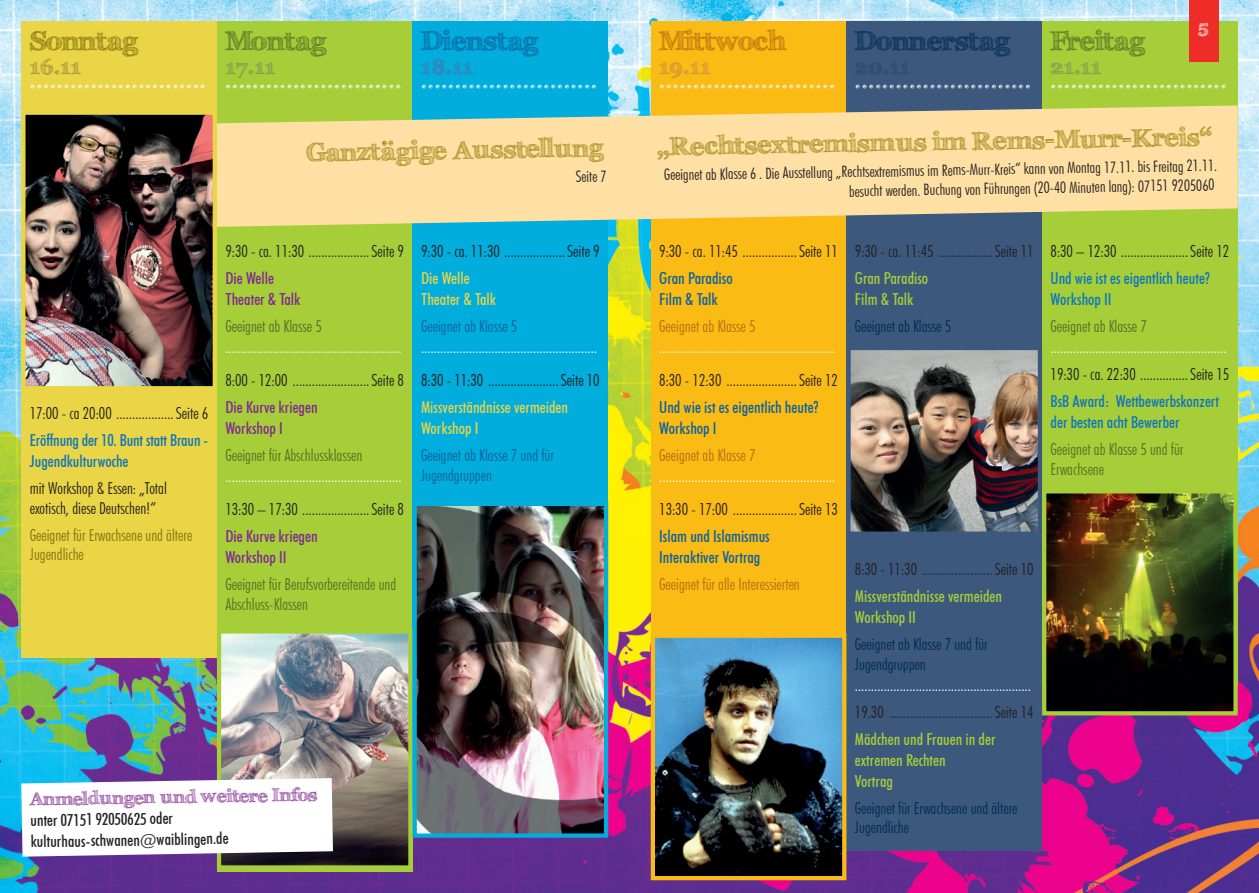
<style>
.page{position:relative;width:1259px;height:893px;background:#fff}
.page>*{position:absolute;margin:0;border:0;box-sizing:border-box;transform-origin:0 0}
.t1{font:700 27px "FFF Tusj";color:#547025}
.t2{font:700 27px "FFF Tusj";color:#022b52}
.t3{font:700 27px "FFF Tusj";color:#0c619d}
.t4{font:700 27px "FFF Tusj";color:#b76d11}
.t5{font:700 27px "FFF Tusj";color:#85720f}
.t6{font:700 25.5px "FFF Tusj";color:#a28919}
.t7{font:700 21px "FFF Tusj";color:#7f8f55}
.t8{font:700 21px "FFF Tusj";color:#9c893b}
.t9{font:700 21px "FFF Tusj";color:#4776ad}
.t10{font:700 21px "FFF Tusj";color:#c98b45}
.t11{font:700 18px "FFF Tusj";color:#fff}
.t12{font:700 18px "FFF Tusj";color:#802990}
.t13{font:300 condensed 16.5px/27px "Futura BT";color:#231f20}
.t14{font:300 condensed 16.5px "Futura BT";color:#fff}
.t15{font:300 condensed 16.5px/27px "Futura BT";color:#547025}
.t16{font:300 condensed 16.5px/27px "Futura BT";color:#022b52}
.t17{font:500 condensed 16.5px/21px "Futura BT";color:#0c619d}
.t18{font:500 condensed 16.5px/21px "Futura BT";color:#a6ce39}
.t19{font:500 condensed 16.5px/21px "Futura BT";color:#1074bc}
.t20{font:300 condensed 16.5px/27px "Futura BT";color:#0c619d}
.t21{font:300 condensed 16.5px "Futura BT";color:#b76d11}
.t22{font:500 condensed 16.5px "Futura BT";color:#231f20}
.t23{font:500 condensed 16.5px "Futura BT";color:#802990}
.t24{font:500 condensed 16.5px "Futura BT";color:#e9d546}
.t25{font:300 condensed 16.5px/19.5px "Futura BT";color:#85720f}
.t26{font:300 condensed 15.75px "Futura BT";color:#231f20}
.s1{font-weight:500;color:#1074bc}
.s2{font-weight:500;color:#802990}
.s3{font-weight:500;color:#e9d546}
.s4{font-weight:500;color:#a6ce39}
</style>
<div class="page">
<img style="left:0;top:0;width:1259px;height:893px">
<div style="left:21px;top:21px;width:196px;height:637px;background:#e9d546"></div>
<div style="left:217px;top:21px;width:195px;height:851px;background:#a6ce39"></div>
<div style="left:412px;top:21px;width:196px;height:784px;background:#01addd"></div>
<img style="left:222px;top:634px;width:185px;height:231px">
<div style="left:217px;top:629px;width:195px;height:241px;border:4px solid #a6ce39"></div>
<img style="left:417px;top:507px;width:186px;height:326px">
<div style="left:412px;top:502px;width:196px;height:336px;border:4px solid #01addd"></div>
<div style="left:651px;top:21px;width:195px;height:694px;background:#fabb14"></div>
<div style="left:846px;top:21px;width:196px;height:829px;background:#3d587d"></div>
<div style="left:1042px;top:21px;width:195px;height:664px;background:#a6ce39"></div>
<svg style="left:217px;top:105px;width:1020px;height:122px;background:#ead89a"></svg>
<img style="left:26px;top:116px;width:186px;height:269px">
<div style="left:21px;top:111px;width:196px;height:279px;border:4px solid #e9d546"></div>
<img style="left:656px;top:639px;width:185px;height:236px">
<div style="left:651px;top:634px;width:195px;height:246px;border:4px solid #fabb14"></div>
<img style="left:851px;top:351px;width:186px;height:180px">
<div style="left:846px;top:346px;width:196px;height:190px;border:4px solid #3d587d"></div>
<img style="left:1047px;top:494px;width:185px;height:216px">
<div style="left:1042px;top:489px;width:195px;height:226px;border:4px solid #a6ce39"></div>
<svg style="left:21px;top:778px;width:312px;height:79px"></svg>
<div style="left:1188px;top:0;width:30px;height:62px;background:#ee2d28"></div>
<p class="t5" style="left:30px;top:25px;width:109px">Sonntag</p>
<p class="t8" style="left:30px;top:54px;width:53px">16.11</p>
<p class="t11" style="left:30px;top:71px;width:178px">..........................</p>
<p class="t1" style="left:225px;top:25px;width:102px">Montag</p>
<p class="t7" style="left:225px;top:54px;width:52px">17.11</p>
<p class="t11" style="left:225px;top:71px;width:178px">..........................</p>
<p class="t3" style="left:421px;top:25px;width:119px">Dienstag</p>
<p class="t9" style="left:421px;top:54px;width:53px">18.11</p>
<p class="t11" style="left:421px;top:71px;width:178px">..........................</p>
<p class="t4" style="left:659px;top:25px;width:128px">Mittwoch</p>
<p class="t10" style="left:659px;top:54px;width:53px">19.11</p>
<p class="t11" style="left:659px;top:71px;width:178px">..........................</p>
<p class="t2" style="left:855px;top:25px;width:156px">Donnerstag</p>
<p class="t11" style="left:855px;top:71px;width:178px">..........................</p>
<p class="t11" style="left:1198px;top:16px;width:12px">5</p>
<p class="t1" style="left:1050px;top:25px;width:96px">Freitag</p>
<p class="t7" style="left:1050px;top:54px;width:52px">21.11</p>
<p class="t11" style="left:1050px;top:71px;width:178px">..........................</p>
<p class="t6" style="left:306px;top:137px;width:299px;rotate:-1deg">Ganztägige Ausstellung</p>
<p class="t6" style="left:657px;top:131px;width:557px;rotate:-1deg">„Rechtsextremismus im Rems-Murr-Kreis“</p>
<p class="t26" style="left:575px;top:167px;width:32px;rotate:-1deg">Seite 7</p>
<p class="t26" style="left:664px;top:165px;width:554px;rotate:-1deg">Geeignet ab Klasse 6 . Die Ausstellung „Rechtsextremismus im Rems-Murr-Kreis“ kann von Montag 17.11. bis Freitag 21.11.</p>
<p class="t26" style="left:849px;top:182px;width:367px;rotate:-1deg">besucht werden. Buchung von Führungen (20-40 Minuten lang): 07151 9205060</p>
<p class="t13" style="left:30px;top:400px;width:180px">17:00 - ca 20:00 ..................Seite 6<br><span class="s1">Eröffnung der 10. Bunt statt Braun -</span></p>
<p class="t19" style="left:30px;top:451px;width:100px">Jugendkulturwoche</p>
<p class="t13" style="left:30px;top:478px;width:139px;line-height:19.5px">mit Workshop &amp; Essen: „Total exotisch, diese Deutschen!“</p>
<p class="t25" style="left:30px;top:525px;width:164px">Geeignet für Erwachsene und ältere<br>Jugendliche</p>
<p class="t13" style="left:225px;top:238px;width:180px">9:30 - ca. 11:30 ...................Seite 9</p>
<p class="t23" style="left:225px;top:268px;width:50px">Die Welle</p>
<p class="t15" style="left:225px;top:286px;width:98px"><span class="s2">Theater &amp; Talk<br></span>Geeignet ab Klasse 5</p>
<p class="t14" style="left:225px;top:337px;width:178px">.......................................................</p>
<p class="t13" style="left:225px;top:367px;width:180px">8:00 - 12:00 ........................Seite 8</p>
<p class="t23" style="left:225px;top:397px;width:94px">Die Kurve kriegen</p>
<p class="t23" style="left:225px;top:418px;width:59px">Workshop I</p>
<p class="t15" style="left:225px;top:442px;width:138px">Geeignet für Abschlussklassen</p>
<p class="t14" style="left:225px;top:466px;width:178px">.......................................................</p>
<p class="t13" style="left:225px;top:496px;width:180px">13:30 – 17:30 .....................Seite 8</p>
<p class="t23" style="left:225px;top:526px;width:94px">Die Kurve kriegen</p>
<p class="t15" style="left:225px;top:544px;width:172px"><span class="s2">Workshop II<br></span>Geeignet für Berufsvorbereitende und</p>
<p class="t15" style="left:225px;top:590px;width:84px">Abschluss-Klassen</p>
<p class="t13" style="left:421px;top:238px;width:180px">9:30 - ca. 11:30 ...................Seite 9</p>
<p class="t24" style="left:421px;top:268px;width:50px">Die Welle</p>
<p class="t20" style="left:421px;top:286px;width:98px"><span class="s3">Theater &amp; Talk<br></span>Geeignet ab Klasse 5</p>
<p class="t14" style="left:421px;top:337px;width:178px">.......................................................</p>
<p class="t13" style="left:421px;top:367px;width:180px">8:30 - 11:30 ......................Seite 10</p>
<p class="t24" style="left:421px;top:397px;width:149px">Missverständnisse vermeiden</p>
<p class="t24" style="left:421px;top:418px;width:59px">Workshop I</p>
<p class="t20" style="left:421px;top:442px;width:134px">Geeignet ab Klasse 7 und für</p>
<p class="t20" style="left:421px;top:461px;width:72px">Jugendgruppen</p>
<p class="t12" style="left:30px;top:788px;width:289px;rotate:-1deg">Anmeldungen und weitere Infos</p>
<p class="t22" style="left:30px;top:811px;width:144px;rotate:-1deg">unter 07151 92050625 oder</p>
<p class="t22" style="left:31px;top:832px;width:199px;rotate:-1deg">kulturhaus-schwanen@waiblingen.de</p>
<p class="t13" style="left:659px;top:238px;width:180px">9:30 - ca. 11:45 .................Seite 11</p>
<p class="t17" style="left:659px;top:268px;width:75px">Gran Paradiso</p>
<p class="t17" style="left:659px;top:289px;width:60px">Film &amp; Talk</p>
<p class="t21" style="left:659px;top:316px;width:98px">Geeignet ab Klasse 5</p>
<p class="t14" style="left:659px;top:337px;width:178px">.......................................................</p>
<p class="t13" style="left:659px;top:367px;width:180px">8:30 - 12:30 ......................Seite 12</p>
<p class="t17" style="left:659px;top:397px;width:160px">Und wie ist es eigentlich heute?</p>
<p class="t17" style="left:659px;top:418px;width:59px">Workshop I</p>
<p class="t21" style="left:659px;top:445px;width:98px">Geeignet ab Klasse 7</p>
<p class="t14" style="left:659px;top:466px;width:178px">.......................................................</p>
<p class="t13" style="left:659px;top:496px;width:180px">13:30 - 17:00 ....................Seite 13</p>
<p class="t17" style="left:659px;top:526px;width:112px">Islam und Islamismus<br>Interaktiver Vortrag</p>
<p class="t21" style="left:659px;top:574px;width:142px">Geeignet für alle Interessierten</p>
<p class="t13" style="left:855px;top:238px;width:180px">9:30 - ca. 11:45 .................Seite 11</p>
<p class="t18" style="left:855px;top:268px;width:75px">Gran Paradiso<br>Film &amp; Talk</p>
<p class="t16" style="left:855px;top:313px;width:98px">Geeignet ab Klasse 5</p>
<p class="t13" style="left:1050px;top:238px;width:180px">8:30 – 12:30 .....................Seite 12</p>
<p class="t19" style="left:1050px;top:268px;width:160px">Und wie ist es eigentlich heute?</p>
<p class="t15" style="left:1050px;top:286px;width:98px"><span class="s1">Workshop II<br></span>Geeignet ab Klasse 7</p>
<p class="t14" style="left:1050px;top:337px;width:178px">.......................................................</p>
<p class="t13" style="left:1050px;top:361px;width:180px">19:30 - ca. 22:30 ...............Seite 15</p>
<p class="t19" style="left:1050px;top:391px;width:170px">BsB Award: Wettbewerbskonzert der besten acht Bewerber</p>
<p class="t15" style="left:1050px;top:439px;width:134px;line-height:19.5px">Geeignet ab Klasse 5 und für<br>Erwachsene</p>
<p class="t13" style="left:855px;top:556px;width:180px">8:30 - 11:30 ......................Seite 10</p>
<p class="t18" style="left:855px;top:586px;width:149px">Missverständnisse vermeiden</p>
<p class="t18" style="left:855px;top:607px;width:63px">Workshop II</p>
<p class="t16" style="left:855px;top:631px;width:134px">Geeignet ab Klasse 7 und für</p>
<p class="t16" style="left:855px;top:650px;width:72px">Jugendgruppen</p>
<p class="t14" style="left:855px;top:675px;width:178px">.......................................................</p>
<p class="t13" style="left:855px;top:698px;width:180px">19.30 ................................Seite 14</p>
<p class="t18" style="left:855px;top:728px;width:142px">Mädchen und Frauen in der extremen Rechten</p>
<p class="t16" style="left:855px;top:767px;width:164px"><span class="s4">Vortrag<br></span>Geeignet für Erwachsene und ältere</p>
<p class="t16" style="left:855px;top:814px;width:56px">Jugendliche</p>
</div>
